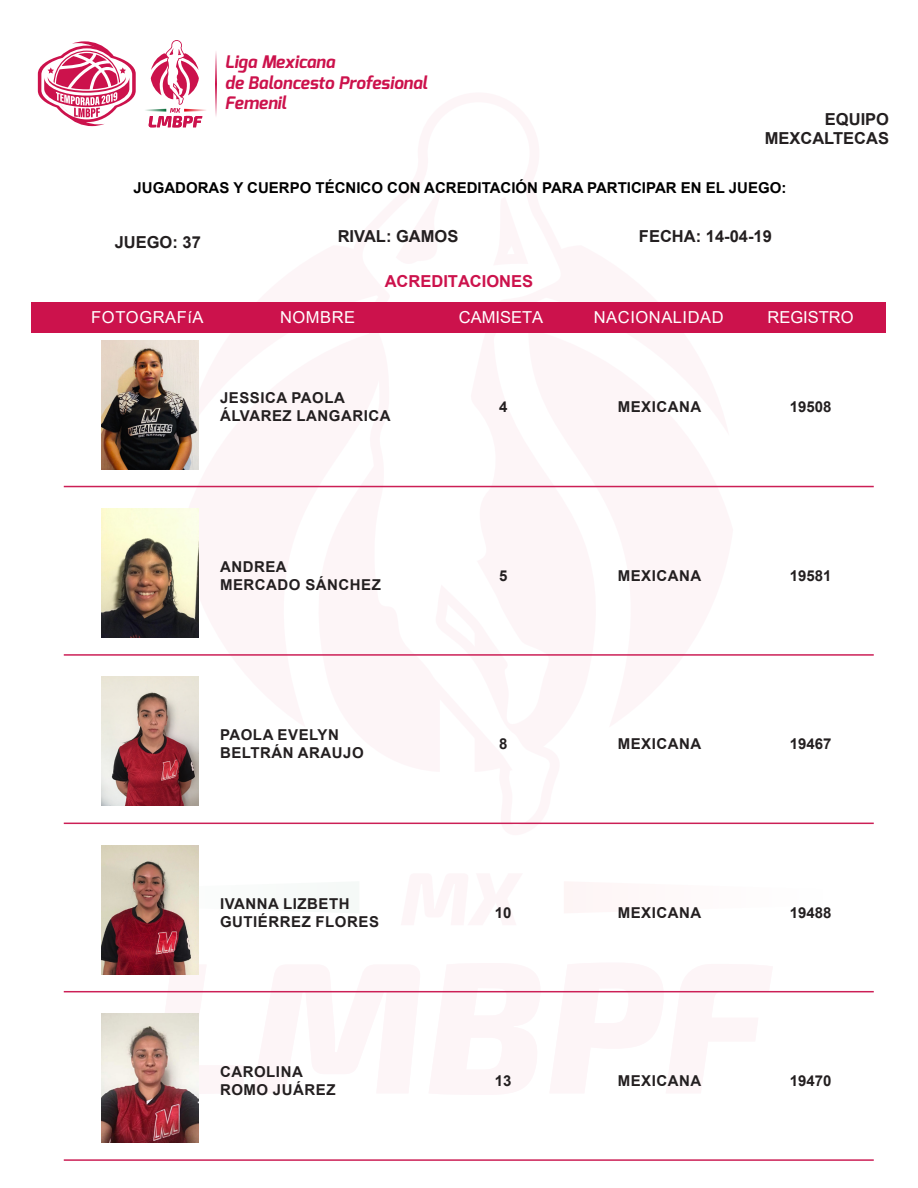
<style>
.page{position:relative;width:918px;height:1188px;background:#fff}
.page>*{position:absolute;margin:0;border:0;box-sizing:border-box;transform-origin:0 0}
.t1{font:italic 700 17.25px/20.9px "Exo";color:#cc124c}
.t2{font:700 16.5px/19.8px "Arial";color:#231f20;text-align:right}
.t3{font:16.5px "Arial";letter-spacing:.035em;color:#fff}
.t4{font:16.5px "Arial";color:#fff}
.t5{font:700 16.5px "Arial";color:#cc124c}
.t6{font:700 15px/18px "Arial";letter-spacing:.035em;color:#231f20}
.t7{font:700 15px "Arial";color:#000}
</style>
<div class="page">
<svg style="left:181px;top:302px;width:552px;height:470px;fill:#fdf5f7"></svg>
<svg style="left:145px;top:952px;width:639px;height:154px"></svg>
<svg style="left:101px;top:870px;width:98px;height:54px"></svg>
<svg style="left:349px;top:302px;width:223px;height:523px;fill:#fdf5f7"></svg>
<svg style="left:360px;top:302px;width:203px;height:523px"></svg>
<div style="left:32px;top:303px;width:854px;height:30px;background:#cc124c"></div>
<svg style="left:145px;top:40px;width:61px;height:88px"></svg>
<svg style="left:215px;top:52px;width:2px;height:64px"></svg>
<svg style="left:38px;top:41px;width:98px;height:85px"></svg>
<img style="left:102px;top:340px;width:96px;height:129px">
<hr style="left:64px;top:486px;width:810px;height:1px;background:#cc1f56">
<img style="left:102px;top:509px;width:96px;height:129px">
<hr style="left:64px;top:654px;width:810px;height:2px;background:#cc1f56">
<img style="left:102px;top:677px;width:96px;height:129px">
<hr style="left:64px;top:823px;width:810px;height:1px;background:#cc1f56">
<img style="left:102px;top:845px;width:96px;height:129px">
<hr style="left:64px;top:991px;width:810px;height:1px;background:#cc1f56">
<img style="left:102px;top:1014px;width:96px;height:129px">
<hr style="left:64px;top:1159px;width:810px;height:2px;background:#cc1f56">
<p class="t1" style="left:225px;top:51px;width:204px">Liga Mexicana<br>de Baloncesto Profesional<br>Femenil</p>
<p class="t2" style="left:765px;top:109px;width:126px">EQUIPO<br>MEXCALTECAS</p>
<p class="t7" style="left:134px;top:178px;width:654px">JUGADORAS Y CUERPO TÉCNICO CON ACREDITACIÓN PARA PARTICIPAR EN EL JUEGO:</p>
<p class="t2" style="left:115px;top:233px;width:88px">JUEGO: 37</p>
<p class="t2" style="left:338px;top:226px;width:122px">RIVAL: GAMOS</p>
<p class="t2" style="left:639px;top:226px;width:134px">FECHA: 14-04-19</p>
<p class="t5" style="left:385px;top:270px;width:150px">ACREDITACIONES</p>
<p class="t3" style="left:91px;top:306px;width:114px">FOTOGRAFíA</p>
<p class="t3" style="left:280px;top:306px;width:77px">NOMBRE</p>
<p class="t4" style="left:459px;top:306px;width:86px">CAMISETA</p>
<p class="t4" style="left:768px;top:306px;width:88px">REGISTRO</p>
<p class="t3" style="left:594px;top:306px;width:131px">NACIONALIDAD</p>
<p class="t6" style="left:220px;top:389px;width:126px">JESSICA PAOLA</p>
<p class="t6" style="left:220px;top:407px;width:172px">ÁLVAREZ LANGARICA</p>
<p class="t6" style="left:210px;top:390px;width:182px">&lt;&lt;NOMBRE C MPLETO (APELLIDOS)&gt;&gt;</p>
<p class="t6" style="left:220px;top:558px;width:68px">ANDREA</p>
<p class="t6" style="left:220px;top:576px;width:162px">MERCADO SÁNCHEZ</p>
<p class="t6" style="left:220px;top:726px;width:120px">PAOLA EVELYN</p>
<p class="t6" style="left:220px;top:744px;width:145px">BELTRÁN ARAUJO</p>
<p class="t6" style="left:220px;top:894px;width:131px">IVANNA LIZBETH</p>
<p class="t6" style="left:220px;top:912px;width:161px">GUTIÉRREZ FLORES</p>
<p class="t6" style="left:220px;top:1063px;width:84px">CAROLINA</p>
<p class="t6" style="left:220px;top:1081px;width:117px">ROMO JUÁREZ</p>
<p class="t6" style="left:499px;top:398px;width:10px">4</p>
<p class="t6" style="left:618px;top:398px;width:85px">MEXICANA</p>
<p class="t6" style="left:790px;top:398px;width:43px">19508</p>
<p class="t6" style="left:499px;top:567px;width:10px">5</p>
<p class="t6" style="left:618px;top:567px;width:85px">MEXICANA</p>
<p class="t6" style="left:790px;top:567px;width:43px">19581</p>
<p class="t6" style="left:499px;top:735px;width:10px">8</p>
<p class="t6" style="left:618px;top:735px;width:85px">MEXICANA</p>
<p class="t6" style="left:790px;top:735px;width:43px">19467</p>
<p class="t6" style="left:495px;top:903px;width:18px">10</p>
<p class="t6" style="left:618px;top:903px;width:85px">MEXICANA</p>
<p class="t6" style="left:790px;top:903px;width:43px">19488</p>
<p class="t6" style="left:495px;top:1072px;width:18px">13</p>
<p class="t6" style="left:618px;top:1072px;width:85px">MEXICANA</p>
<p class="t6" style="left:790px;top:1072px;width:43px">19470</p>
</div>
